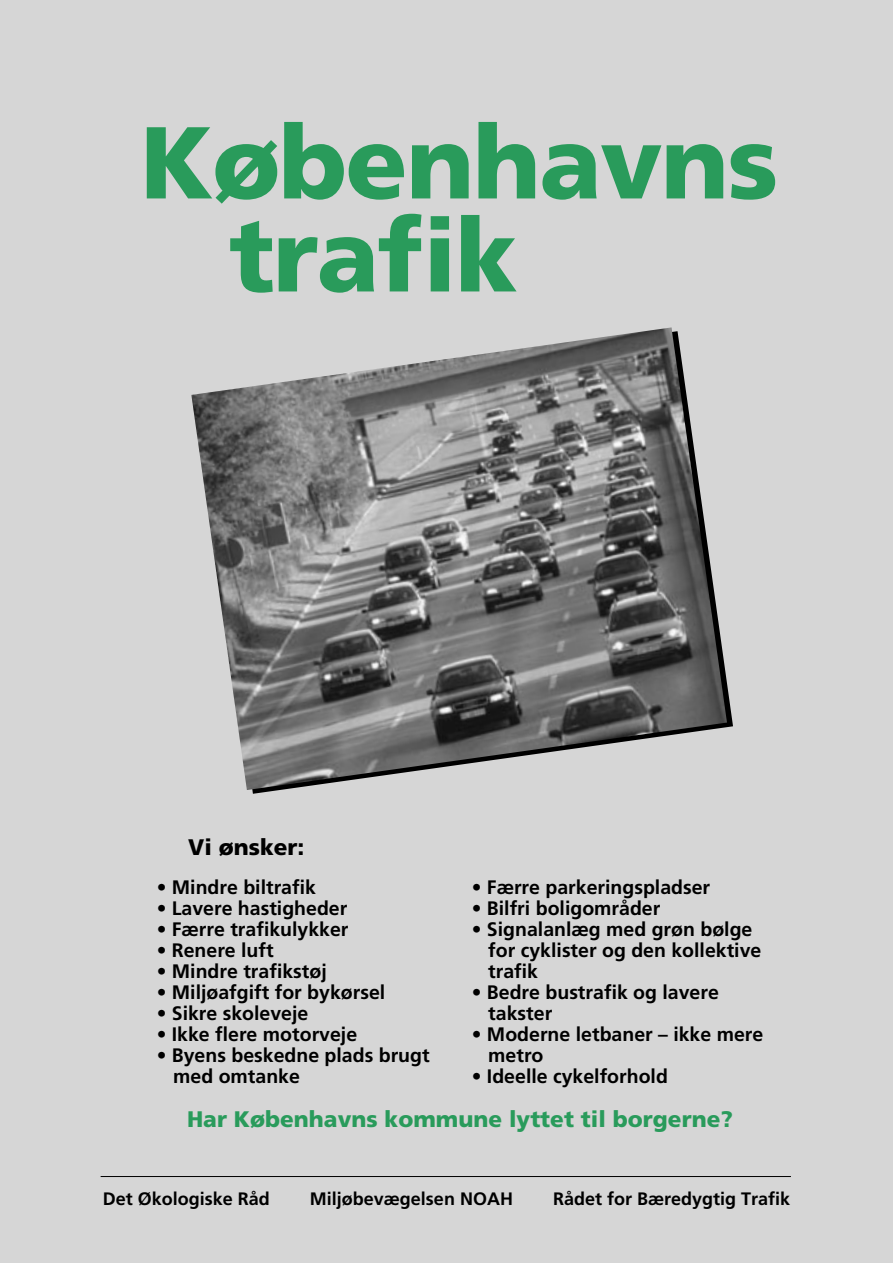
<style>
.page{position:relative;width:893px;height:1263px;background:#d6d6d6}
.page>*{position:absolute;margin:0;border:0;box-sizing:border-box;transform-origin:0 0}
.t1{font:900 102px/93px "Frutiger";letter-spacing:-.015em;color:#299b5b}
.t2{font:900 22.5px "Frutiger";color:#299b5b}
.t3{font:900 22.5px "Frutiger";color:#000}
.t4{font:700 19.5px/21px "Frutiger";color:#000}
.t5{font:700 18px "Frutiger";color:#000}
</style>
<div class="page">
<hr style="left:101px;top:1176px;width:690px;height:1px;background:#000">
<img style="left:191px;top:327px;width:536px;height:463px">
<h1 class="t1" style="left:229px;top:115px;width:551px;text-indent:-89px">Københavns trafik</h1>
<p class="t3" style="left:188px;top:834px;width:118px">Vi ønsker:</p>
<p class="t4" style="left:157px;top:876px;width:161px">• Mindre biltrafik</p>
<p class="t4" style="left:157px;top:897px;width:192px">• Lavere hastigheder</p>
<p class="t4" style="left:157px;top:918px;width:193px">• Færre trafikulykker</p>
<p class="t4" style="left:157px;top:939px;width:119px">• Renere luft</p>
<p class="t4" style="left:157px;top:960px;width:172px">• Mindre trafikstøj</p>
<p class="t4" style="left:157px;top:981px;width:230px">• Miljøafgift for bykørsel</p>
<p class="t4" style="left:157px;top:1002px;width:153px">• Sikre skoleveje</p>
<p class="t4" style="left:157px;top:1023px;width:202px">• Ikke flere motorveje</p>
<p class="t4" style="left:173px;top:1044px;width:258px;text-indent:-16px">• Byens beskedne plads brugt med omtanke</p>
<p class="t4" style="left:472px;top:876px;width:240px">• Færre parkeringspladser</p>
<p class="t4" style="left:472px;top:897px;width:190px">• Bilfri boligområder</p>
<p class="t4" style="left:488px;top:918px;width:275px;text-indent:-16px">• Signalanlæg med grøn bølge for cyklister og den kollektive trafik</p>
<p class="t4" style="left:488px;top:981px;width:232px;text-indent:-16px">• Bedre bustrafik og lavere takster</p>
<p class="t4" style="left:488px;top:1023px;width:277px;text-indent:-16px">• Moderne letbaner – ikke mere metro</p>
<p class="t4" style="left:472px;top:1065px;width:198px">• Ideelle cykelforhold</p>
<p class="t2" style="left:187px;top:1106px;width:547px">Har Københavns kommune lyttet til borgerne?</p>
<p class="t5" style="left:103px;top:1188px;width:169px">Det Økologiske Råd</p>
<p class="t5" style="left:310px;top:1188px;width:205px">Miljøbevægelsen NOAH</p>
<p class="t5" style="left:553px;top:1188px;width:239px">Rådet for Bæredygtig Trafik</p>
</div>
